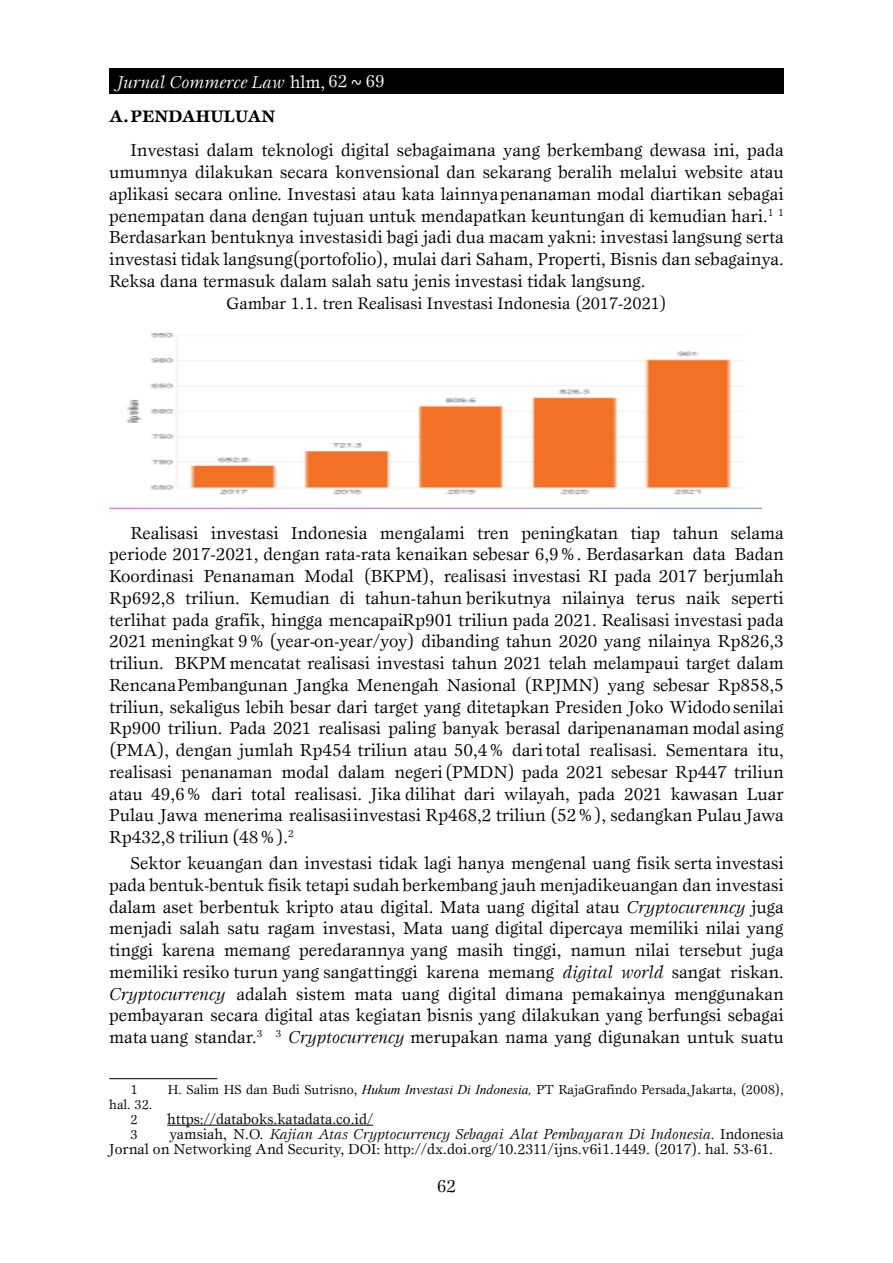
<style>
.page{position:relative;width:893px;height:1263px;background:#fff}
.page>*{position:absolute;margin:0;border:0;box-sizing:border-box;transform-origin:0 0}
.t1{font:18px/21.8px "Esprit LT";color:#000;text-align:justify}
.t2{font:italic 18px "Esprit LT";color:#fff}
.t3{font:17.25px "Esprit LT";color:#000}
.t4{font:700 17.25px "Esprit LT";color:#000}
.t5{font:15px/15px "Esprit LT";color:#000}
.t6{font:13.5px/15px "Esprit LT";color:#000;text-align:center}
.s1{font-style:normal}
.s2{font-style:italic}
.s3{font-family:"Times New Roman";font-style:italic}
</style>
<div class="page">
<div style="left:109px;top:68px;width:675px;height:26px;background:#000"></div>
<img style="left:109px;top:334px;width:652px;height:174px">
<hr style="left:109px;top:1078px;width:108px;height:1px;background:#000">
<hr style="left:167px;top:1125px;width:206px;height:1px;background:#000">
<p class="t2" style="left:117px;top:71px;width:269px">Jurnal Commerce Law <span class="s1">hlm, 62~69</span></p>
<p class="t4" style="left:109px;top:105px;width:48px">A.PENDA</p>
<p class="t4" style="left:196px;top:105px;width:29px">HULUAN</p>
<p class="t1" style="left:109px;top:139px;width:676px;text-indent:21px">Investasi dalam teknologi digital sebagaimana yang berkembang dewasa ini, pada umumnya dilakukan secara konvensional dan sekarang beralih melalui website atau aplikasi secara online. Investasi atau kata lainnya penanaman modal diartikan sebagai penempatan dana dengan tujuan untuk mendapatkan keuntungan di kemudian hari.<sup>1</sup> <sup>1<br></sup>Berdasarkan bentuknya investasi di bagi jadi dua macam yakni: investasi langsung serta investasi tidak langsung (portofolio), mulai dari Saham, Properti, Bisnis dan sebagainya.<br>Reksa dana termasuk dalam salah satu jenis investasi tidak langsung.</p>
<p class="t3" style="left:227px;top:292px;width:441px">Gambar 1.1. tren Realisasi Investasi Indonesia (2017-2021)</p>
<p class="t1" style="left:109px;top:521px;width:676px;text-indent:21px">Realisasi investasi Indonesia mengalami tren peningkatan tiap tahun selama periode 2017-2021, dengan rata-rata kenaikan sebesar 6,9%. Berdasarkan data Badan Koordinasi Penanaman Modal (BKPM), realisasi investasi RI pada 2017 berjumlah Rp692,8 triliun. Kemudian di tahun-tahun berikutnya nilainya terus naik seperti terlihat pada grafik, hingga mencapai Rp901 triliun pada 2021. Realisasi investasi pada 2021 meningkat 9% (year- on-year/yoy) dibanding tahun 2020 yang nilainya Rp826,3 triliun. BKPM mencatat realisasi investasi tahun 2021 telah melampaui target dalam Rencana Pembangunan Jangka Menengah Nasional (RPJMN) yang sebesar Rp858,5 triliun, sekaligus lebih besar dari target yang ditetapkan Presiden Joko Widodo senilai Rp900 triliun. Pada 2021 realisasi paling banyak berasal dari penanaman modal asing (PMA), dengan jumlah Rp454 triliun atau 50,4% dari total realisasi. Sementara itu, realisasi penanaman modal dalam negeri (PMDN) pada 2021 sebesar Rp447 triliun atau 49,6% dari total realisasi. Jika dilihat dari wilayah, pada 2021 kawasan Luar Pulau Jawa menerima realisasi investasi Rp468,2 triliun (52%), sedangkan Pulau Jawa Rp432,8 triliun (48%).<sup>2</sup></p>
<p class="t1" style="left:109px;top:852px;width:676px;text-indent:21px">Sektor keuangan dan investasi tidak lagi hanya mengenal uang fisik serta investasi pada bentuk-bentuk fisik tetapi sudah berkembang jauh menjadi keuangan dan investasi dalam aset berbentuk kripto atau digital. Mata uang digital atau <span class="s2">Cryptocurenncy</span> juga menjadi salah satu ragam investasi, Mata uang digital dipercaya memiliki nilai yang tinggi karena memang peredarannya yang masih tinggi, namun nilai tersebut juga memiliki resiko turun yang sangat tinggi karena memang <span class="s2">digital world</span> sangat riskan.<br><span class="s2">Cryptocurrency</span> adalah sistem mata uang digital dimana pemakainya menggunakan pembayaran secara digital atas kegiatan bisnis yang dilakukan yang berfungsi sebagai mata uang standar.<sup>3</sup> <sup>3</sup> <span class="s2">Cryptocurrency</span> merupakan nama yang digunakan untuk suatu</p>
<p class="t6" style="left:131px;top:1081px;width:9px">1</p>
<p class="t6" style="left:168px;top:1081px;width:617px">H. Salim HS dan Budi Sutrisno, <span class="s3">Hukum Investasi Di Indonesia,</span> PT RajaGrafindo Persada,Jakarta, (2008),</p>
<p class="t6" style="left:109px;top:1096px;width:45px">hal. 32.<br>2</p>
<p class="t5" style="left:167px;top:1111px;width:208px">https://databoks.katadata.co.id/</p>
<p class="t5" style="left:109px;top:1126px;width:676px;text-indent:60px">yamsiah, N.O. <span class="s2">Kajian Atas Cryptocurrency Sebagai Alat Pembayaran Di Indonesia.</span> Indonesia<br>Jornal on Networking And Security, DOI: http://dx.doi.org/10.2311/ijns.v6i1.1449. (2017). hal. 53-61.</p>
<p class="t6" style="left:131px;top:1126px;width:9px">3</p>
<p class="t1" style="left:437px;top:1175px;width:21px">62</p>
</div>
